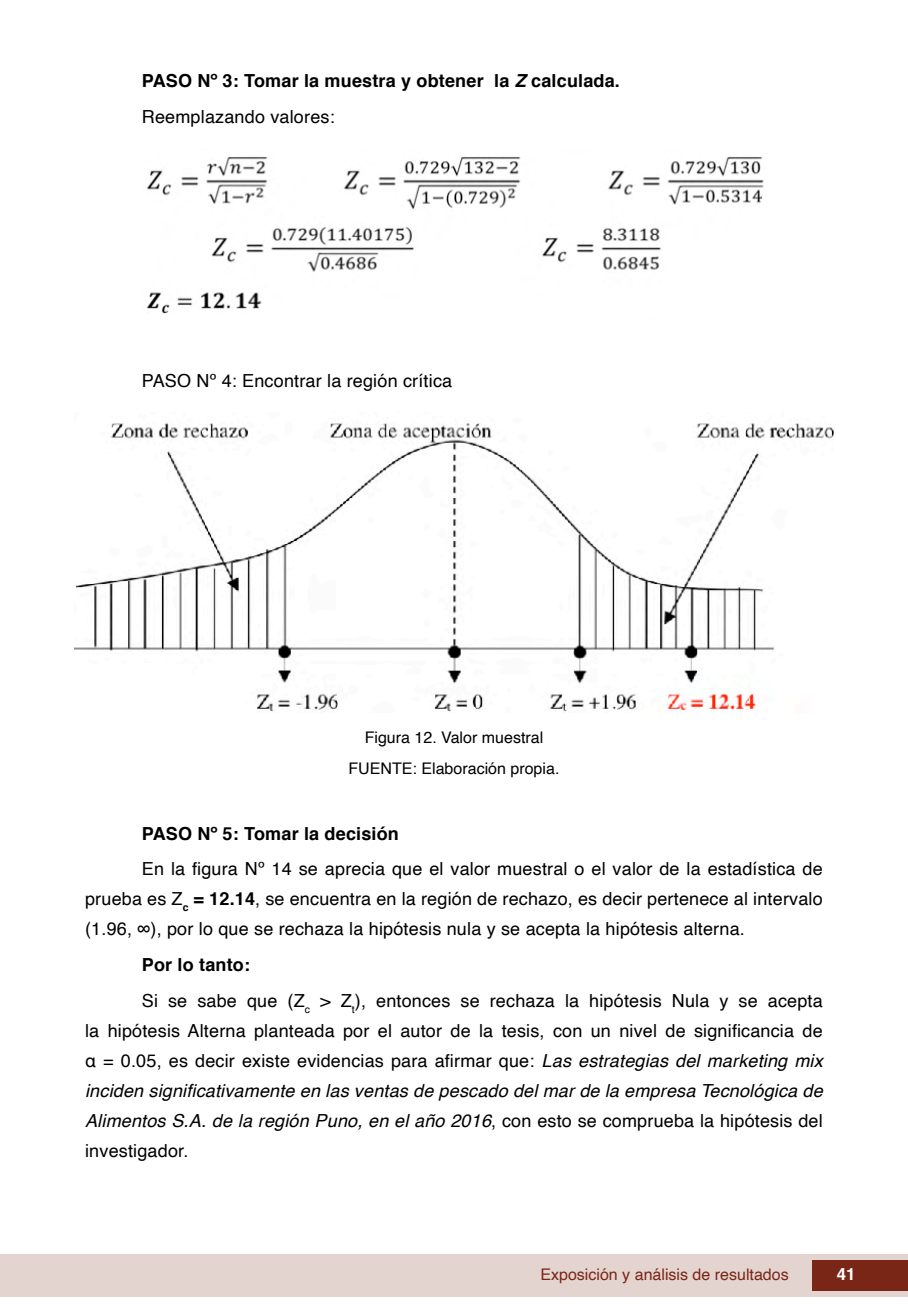
<style>
.page{position:relative;width:908px;height:1304px;background:#fff}
.page>*{position:absolute;margin:0;border:0;box-sizing:border-box;transform-origin:0 0}
.txt{font:18px/30px "Helvetica";letter-spacing:.01em;color:#000;text-align:justify}
.txt-2{font:700 18px "Helvetica";letter-spacing:.01em;color:#000}
.t1{font:700 16.8px "Helvetica";color:#fff}
.imagens_graf_tab{font:16px "Helvetica";color:#000}
.t2{font:16px "Helvetica";color:#7a2616}
.s1{font-style:italic}
.s2{font-weight:700}
</style>
<div class="page">
<div style="left:0;top:1254px;width:906px;height:43px;background:#e4d4d0"></div>
<div style="left:812px;top:1261px;width:95px;height:30px;background:#7a2616"></div>
<img style="left:147px;top:157px;width:617px;height:157px">
<img style="left:74px;top:422px;width:759px;height:291px">
<p class="txt-2" style="left:142px;top:66px;width:479px">PASO Nº 3: Tomar la muestra y obtener la <span class="s1">Z</span> calculada.</p>
<p class="txt" style="left:142px;top:102px;width:194px">Reemplazando valores:</p>
<p class="txt" style="left:142px;top:366px;width:312px">PASO Nº 4: Encontrar la región crítica</p>
<p class="imagens_graf_tab" style="left:364px;top:725px;width:180px">Figura 12. Valor muestral</p>
<p class="imagens_graf_tab" style="left:348px;top:756px;width:212px">FUENTE: Elaboración propia.</p>
<p class="txt-2" style="left:142px;top:819px;width:258px">PASO Nº 5: Tomar la decisión</p>
<p class="txt" style="left:85px;top:854px;width:738px;text-indent:57px">En la figura Nº 14 se aprecia que el valor muestral o el valor de la estadística de prueba es Z<sub>c</sub> <span class="s2">= 12.14</span>, se encuentra en la región de rechazo, es decir pertenece al intervalo (1.96, ∞), por lo que se rechaza la hipótesis nula y se acepta la hipótesis alterna.</p>
<p class="txt-2" style="left:142px;top:950px;width:110px">Por lo tanto:</p>
<p class="txt" style="left:85px;top:986px;width:738px;text-indent:57px">Si se sabe que (Z<sub>c</sub> &gt; Z<sub>t</sub>), entonces se rechaza la hipótesis Nula y se acepta la hipótesis Alterna planteada por el autor de la tesis, con un nivel de significancia de α = 0.05, es decir existe evidencias para afirmar que: <span class="s1">Las estrategias del marketing mix inciden significativamente en las ventas de pescado del mar de la empresa Tecnológica de Alimentos S.A. de la región Puno, en el año 2016</span>, con esto se comprueba la hipótesis del investigador.</p>
<p class="t2" style="left:540px;top:1262px;width:250px">Exposición y análisis de resultados</p>
<p class="t1" style="left:836px;top:1261px;width:20px">41</p>
</div>
